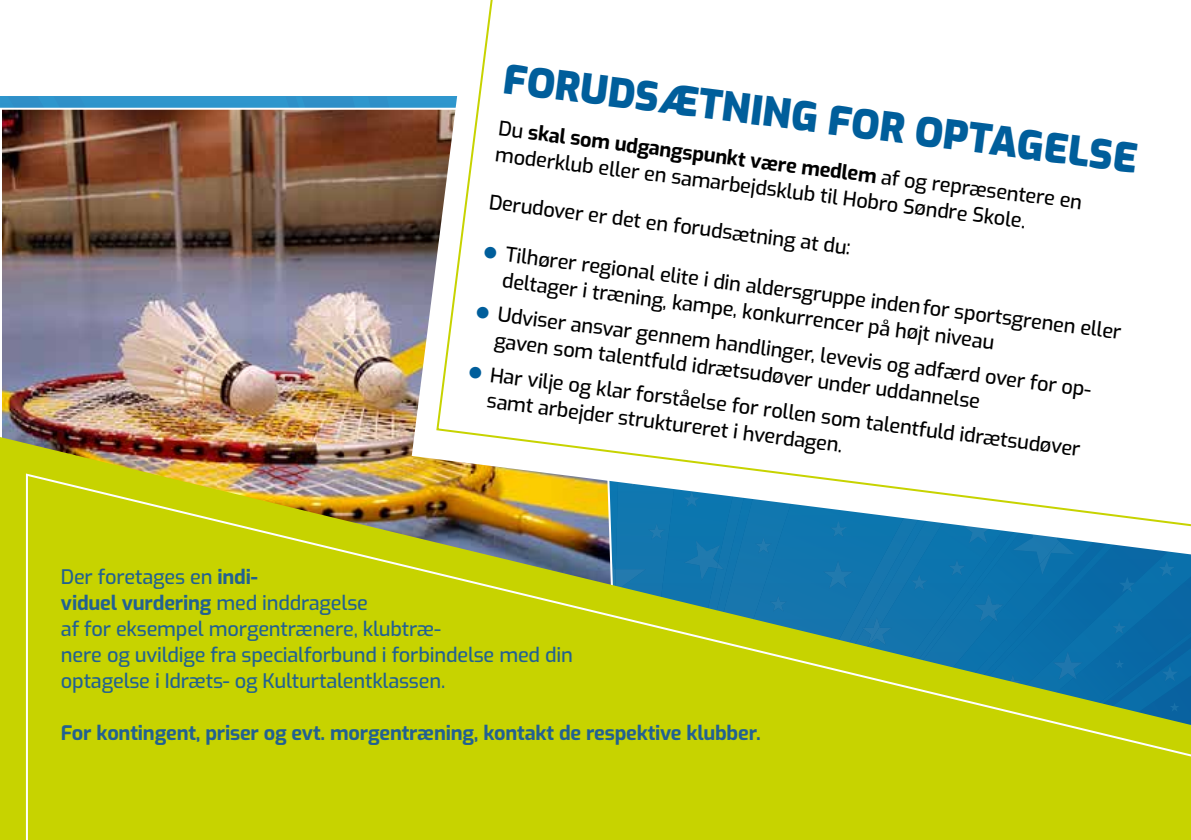
<style>
.page{position:relative;width:1191px;height:840px;background:#fff}
.page>*{position:absolute;margin:0;border:0;box-sizing:border-box;transform-origin:0 0}
.t1{font:900 40px "Exo";color:#005e9b}
.t2{font:20px/34.6px "Exo Medium 2";color:#000}
.t3{font:20px/26px "Exo Medium 2";letter-spacing:-.01em;color:#226191}
.t4{font:700 20px "Exo";letter-spacing:-.01em;color:#226191}
.t5{font:20px "Exo Medium 3";color:#000}
.s1{font-family:"Exo";font-weight:700}
</style>
<div class="page">
<svg style="left:0;top:107px;width:412px;height:33px;background:#7e5340"></svg>
<img style="left:0;top:140px;width:1191px;height:699px">
<h3 class="t1" style="left:507px;top:49px;width:640px;rotate:7deg">FORUDSÆTNING FOR OPTAGELSE</h3>
<p class="t2" style="left:500px;top:115px;width:590px;line-height:26.2px;rotate:7deg">Du <span class="s1">skal som udgangspunkt være medlem</span> af og repræsentere en moderklub eller en samarbejdsklub til Hobro Søndre Skole.</p>
<p class="t2" style="left:491px;top:184px;width:365px;rotate:7deg">Derudover er det en forudsætning at du:</p>
<p class="t5" style="left:507px;top:240px;width:622px;rotate:7deg">Tilhører regional elite i din aldersgruppe inden for sportsgrenen eller</p>
<p class="t2" style="left:504px;top:262px;width:602px;rotate:7deg">deltager i træning, kampe, konkurrencer på højt niveau<br>Udviser ansvar gennem handlinger, levevis og adfærd over for op-</p>
<p class="t2" style="left:497px;top:322px;width:596px;rotate:7deg">gaven som talentfuld idrætsudøver under uddannelse<br>Har vilje og klar forståelse for rollen som talentfuld idrætsudøver</p>
<p class="t2" style="left:489px;top:382px;width:360px;rotate:7deg">samt arbejder struktureret i hverdagen.</p>
<p class="t3" style="left:61px;top:561px;width:513px">Der foretages en <span class="s1">indi-<br>viduel vurdering</span> med inddragelse<br>af for eksempel morgentrænere, klubtræ-<br>nere og uvildige fra specialforbund i forbindelse med din optagelse i Idræts- og Kulturtalentklassen.</p>
<p class="t4" style="left:61px;top:716px;width:701px">For kontingent, priser og evt. morgentræning, kontakt de respektive klubber.</p>
</div>
